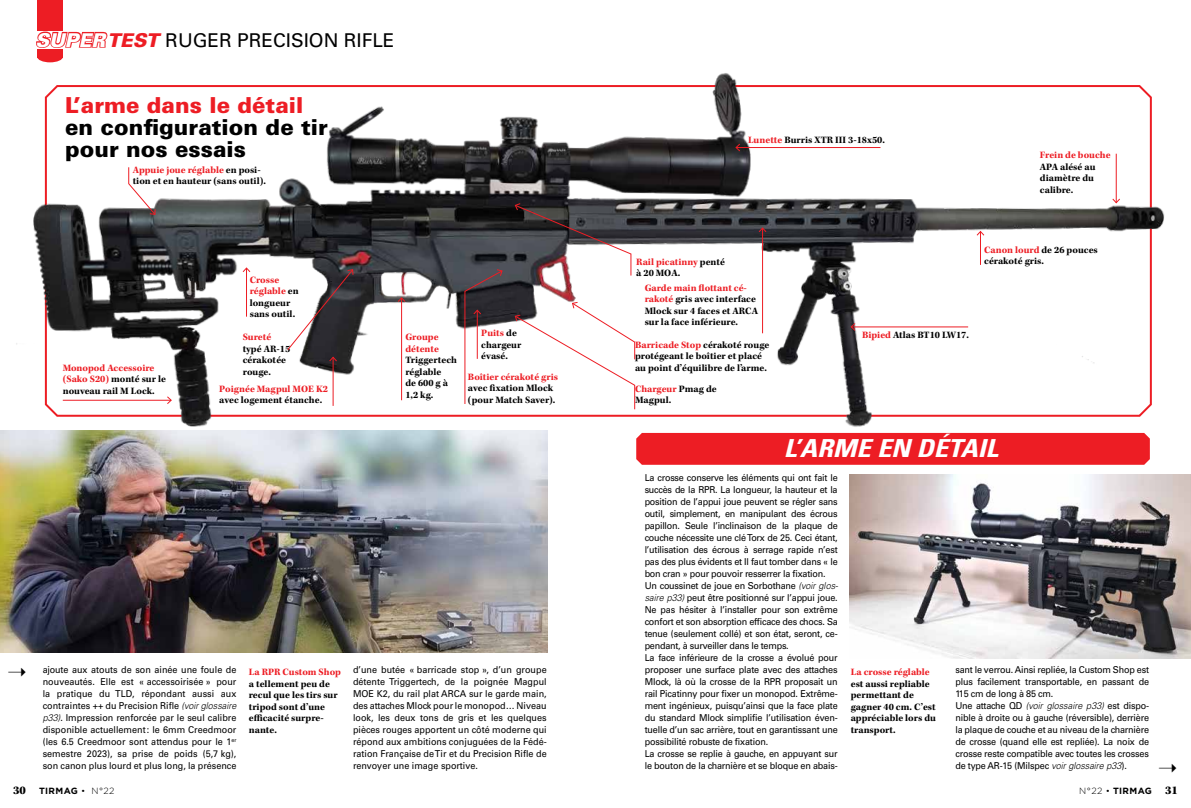
<style>
.page{position:relative;width:1191px;height:808px;background:#fff}
.page>*{position:absolute;margin:0;border:0;box-sizing:border-box;transform-origin:0 0}
.t1{font:italic 700 condensed 24.8px "Univers LT Std";color:#fff;scale:1.14 1}
.t2{font:900 22px/22px "Univers LT Std";color:#000}
.t3{font:900 22px "Univers LT Std";color:#ed1d24}
.t4{font:19px "Univers LT Std";color:#000}
.t5{font:700 10px/11.5px "Kepler Std";color:#000}
.t6{font:700 10px/11.5px "Kepler Std";color:#ed1d24}
.t7{font:9.5px/12px "Univers LT Std";letter-spacing:-.02em;color:#000;scale:.95 1}
.t8{font:700 9px "Gotham";letter-spacing:.04em;color:#000}
.s1{font-weight:900;font-style:italic;color:#fff}
.s2{font-weight:900;font-style:italic;color:#ed1d24}
.s3{color:#ed1d24}
.s4{font-weight:300;font-style:italic}
.s5{color:#000}
.s6{font-family:"Kepler Std";font-weight:900;font-size:12px}
.s7{font-weight:300}
</style>
<div class="page">
<img style="left:16px;top:58px;width:1149px;height:386px">
<hr style="left:736px;top:147px;width:144px;height:1px;background:#ed1d24">
<svg style="left:735px;top:143px;width:6px;height:9px"></svg>
<hr style="left:851px;top:327px;width:117px;height:1px;background:#ed1d24">
<svg style="left:850px;top:322px;width:6px;height:9px"></svg>
<svg style="left:128px;top:167px;width:28px;height:48px"></svg>
<hr style="left:246px;top:268px;width:1px;height:49px;background:#ed1d24">
<svg style="left:242px;top:267px;width:9px;height:6px"></svg>
<hr style="left:762px;top:228px;width:1px;height:105px;background:#ed1d24">
<svg style="left:758px;top:227px;width:9px;height:6px"></svg>
<hr style="left:333px;top:357px;width:1px;height:49px;background:#ed1d24">
<hr style="left:401px;top:298px;width:1px;height:102px;background:#ed1d24">
<svg style="left:397px;top:297px;width:9px;height:6px"></svg>
<hr style="left:980px;top:231px;width:1px;height:34px;background:#ed1d24">
<svg style="left:976px;top:230px;width:9px;height:6px"></svg>
<svg style="left:287px;top:269px;width:67px;height:93px"></svg>
<svg style="left:464px;top:269px;width:39px;height:136px"></svg>
<svg style="left:514px;top:203px;width:117px;height:73px"></svg>
<svg style="left:514px;top:301px;width:121px;height:109px"></svg>
<hr style="left:63px;top:400px;width:108px;height:1px;background:#ed1d24">
<svg style="left:166px;top:396px;width:6px;height:9px"></svg>
<img style="left:849px;top:475px;width:342px;height:183px">
<div style="left:37px;top:0;width:26px;height:31px;background:#ed1d24"></div>
<div style="left:37px;top:49px;width:26px;height:8px;background:#ed1d24"></div>
<div style="left:37px;top:52px;width:26px;height:10px;background:#ed1d24;border-radius:50%"></div>
<svg style="left:36px;top:31px;width:72px;height:17px"></svg>
<div style="left:636px;top:433px;width:513px;height:32px;background:#ed1d24"></div>
<hr style="left:1115px;top:154px;width:1px;height:49px;background:#ed1d24">
<svg style="left:1111px;top:198px;width:9px;height:6px"></svg>
<img style="left:0;top:430px;width:547px;height:223px">
<h3 class="t4" style="left:35px;top:29px;width:361px"><span class="s1">SUPER</span><span class="s2">TEST</span> RUGER PRECISION RIFLE</h3>
<h2 class="t3" style="left:65px;top:92px;width:240px">L’arme dans le détail</h2>
<h2 class="t2" style="left:65px;top:116px;width:264px">en configuration de tir pour nos essais</h2>
<p class="t5" style="left:133px;top:164px;width:135px"><span class="s3">Appuie joue réglable</span> en posi&shy;tion et en hauteur (sans outil).</p>
<p class="t5" style="left:63px;top:362px;width:105px"><span class="s3">Monopod Accessoire (Sako S20)</span> monté sur le nouveau rail M Lock.</p>
<p class="t5" style="left:250px;top:274px;width:50px"><span class="s3">Crosse réglable</span> en longueur sans outil.</p>
<p class="t6" style="left:243px;top:332px;width:30px">Sureté</p>
<p class="t5" style="left:243px;top:343px;width:49px">typé AR-15 cérakotée rouge.</p>
<p class="t6" style="left:219px;top:383px;width:110px">Poignée Magpul MOE K2</p>
<p class="t5" style="left:219px;top:395px;width:104px">avec logement étanche.</p>
<p class="t6" style="left:405px;top:332px;width:35px">Groupe détente</p>
<p class="t5" style="left:405px;top:355px;width:53px">Triggertech réglable<br>de 600 g à<br>1,2 kg.</p>
<p class="t5" style="left:481px;top:328px;width:42px"><span class="s3">Puits</span> de chargeur évasé.</p>
<p class="t6" style="left:468px;top:371px;width:92px">Boîtier cérakoté gris</p>
<p class="t5" style="left:468px;top:383px;width:89px">avec fixation Mlock (pour Match Saver).</p>
<p class="t7" style="left:43px;top:664px;width:205px;text-align:justify">ajoute aux atouts de son ainée une foule de nouveautés. Elle est « accessoirisée » pour la pratique du TLD, répondant aussi aux contraintes ++ du Precision Rifle <span class="s4">(voir glossaire p33)</span>. Impression renforcée par le seul calibre disponible actuellement: le 6mm Creedmoor (les 6.5 Creedmoor sont attendus pour le 1<sup>er </sup>semestre 2023), sa prise de poids (5,7 kg), son canon plus lourd et plus long, la présence</p>
<p class="t6" style="left:249px;top:667px;width:94px">La RPR Custom Shop</p>
<p class="t5" style="left:249px;top:678px;width:90px">a tellement peu de recul que les tirs sur tripod sont d’une efficacité surpre&shy;nante.</p>
<p class="t7" style="left:353px;top:664px;width:205px;text-align:justify">d’une butée « barricade stop », d’un groupe détente Triggertech, de la poignée Magpul MOE K2, du rail plat ARCA sur le garde main, des attaches Mlock pour le monopod… Niveau look, les deux tons de gris et les quelques pièces rouges apportent un côté moderne qui répond aux ambitions conjuguées de la Fédé&shy;ration Française de Tir et du Precision Rifle de renvoyer une image sportive.</p>
<p class="t5" style="left:748px;top:134px;width:138px"><span class="s3">Lunette</span> Burris XTR III 3-18x50.</p>
<p class="t6" style="left:1040px;top:150px;width:72px">Frein de bouche</p>
<p class="t5" style="left:1040px;top:161px;width:57px">APA alésé au diamètre du calibre.</p>
<p class="t6" style="left:636px;top:256px;width:90px">Rail picatinny <span class="s5">penté à 20 MOA.</span></p>
<p class="t5" style="left:644px;top:282px;width:115px"><span class="s3">Garde main flottant cé&shy;rakoté</span> gris avec interface<br>Mlock sur 4 faces et ARCA sur la face inférieure.</p>
<p class="t5" style="left:635px;top:339px;width:136px"><span class="s3">Barricade Stop</span> cérakoté rouge protégeant le boîtier et placé au point d’équilibre de l’arme.</p>
<p class="t5" style="left:635px;top:383px;width:83px"><span class="s3">Chargeur</span> Pmag de<br>Magpul.</p>
<p class="t5" style="left:984px;top:244px;width:115px"><span class="s3">Canon lourd</span> de 26 pouces cérakoté gris.</p>
<p class="t5" style="left:862px;top:330px;width:108px"><span class="s3">Bipied</span> Atlas BT10 LW17.</p>
<h1 class="t1" style="left:783px;top:433px;width:190px">L’ARME EN DÉTAIL</h1>
<p class="t7" style="left:644px;top:472px;width:205px">La crosse conserve les éléments qui ont fait le succès de la RPR. La longueur, la hauteur et la position de l’appui joue peuvent se régler sans outil, simplement, en manipulant des écrous papillon. Seule l’inclinaison de la plaque de couche nécessite une clé Torx de 25. Ceci étant, l’utilisation des écrous à serrage rapide n’est pas des plus évidents et Il faut tomber dans « le bon cran » pour pouvoir resserrer la fixation.<br>Un coussinet de joue en Sorbothane <span class="s4">(voir glos&shy;saire p33)</span> peut être positionné sur l’appui joue.<br>Ne pas hésiter à l’installer pour son extrême confort et son absorption efficace des chocs. Sa tenue (seulement collé) et son état, seront, ce&shy;pendant, à surveiller dans le temps.<br>La face inférieure de la crosse a évolué pour proposer une surface plate avec des attaches Mlock, là où la crosse de la RPR proposait un rail Picatinny pour fixer un monopod. Extrême&shy;ment ingénieux, puisqu’ainsi que la face plate du standard Mlock simplifie l’utilisation éven&shy;tuelle d’un sac arrière, tout en garantissant une possibilité robuste de fixation.<br>La crosse se replie à gauche, en appuyant sur le bouton de la charnière et se bloque en abais-</p>
<p class="t6" style="left:850px;top:667px;width:81px">La crosse réglable</p>
<p class="t5" style="left:850px;top:678px;width:87px">est aussi repliable permettant de gagner 40 cm. C’est appréciable lors du transport.</p>
<p class="t7" style="left:955px;top:664px;width:205px">sant le verrou. Ainsi repliée, la Custom Shop est plus facilement transportable, en passant de 115 cm de long à 85 cm.<br>Une attache QD <span class="s4">(voir glossaire p33)</span> est dispo&shy;nible à droite ou à gauche (réversible), derrière la plaque de couche et au niveau de la charnière de crosse (quand elle est repliée). La noix de crosse reste compatible avec toutes les crosses de type AR-15 (Milspec <span class="s4">voir glossaire p33</span>).</p>
<p class="t8" style="left:13px;top:785px;width:103px"><span class="s6">30</span> TIRMAG <span class="s7">• N°22</span></p>
<p class="t8" style="left:1079px;top:785px;width:100px"><span class="s7">N°22 •</span> TIRMAG <span class="s6">31</span></p>
</div>
